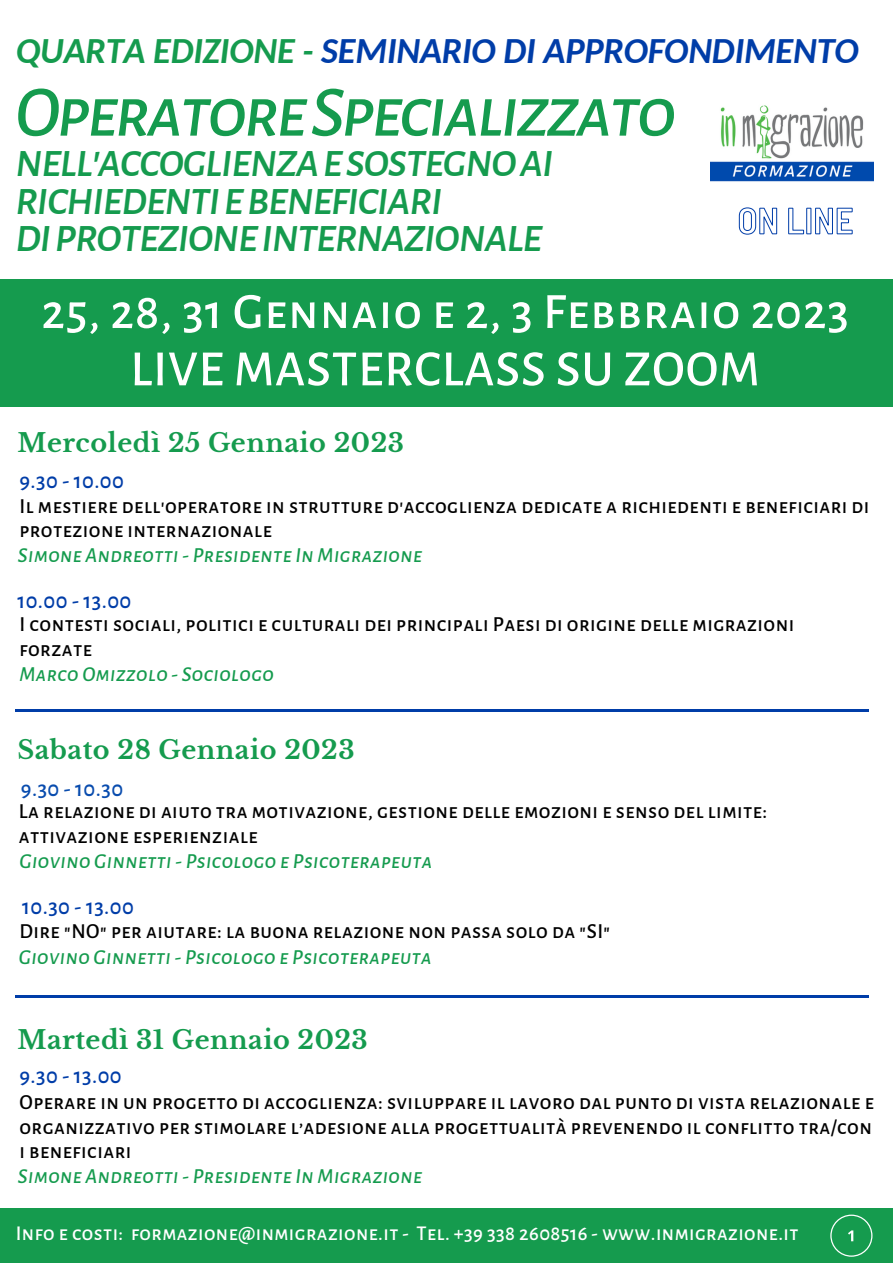
<style>
.page{position:relative;width:893px;height:1264px;background:#fff}
.page>*{position:absolute;margin:0;border:0;box-sizing:border-box;transform-origin:0 0}
.t1{font:italic 500 72.6px "Alegreya Sans SC";letter-spacing:-.045em;color:#159b4e}
.t2{font:500 51px/57.3px "Alegreya Sans SC";letter-spacing:.02em;color:#fff;text-align:center}
.t3{font:italic 500 48.3px/37.8px "Alegreya Sans SC";letter-spacing:-.045em;color:#159b4e}
.t4{font:italic 700 36.3px "Carlito";letter-spacing:-.005em;color:#003da8}
.t5{font:700 25.5px "Libre Baskerville";letter-spacing:.02em;color:#159b4e}
.t6{font:500 22.5px "Alegreya Sans SC";letter-spacing:.02em;color:#003da8}
.t7{font:500 22.5px "Alegreya Sans SC";color:#094cae}
.t8{font:500 21px/24.8px "Alegreya Sans SC";letter-spacing:.02em;color:#000}
.t9{font:italic 500 21px "Alegreya Sans SC";letter-spacing:.02em;color:#159b4e}
.t10{font:500 20.55px "Alegreya Sans SC";letter-spacing:.02em;color:#fff}
.s1{color:#159b4e}
</style>
<div class="page">
<div style="left:0;top:1208px;width:892px;height:54px;background:#159b4e"></div>
<div style="left:0;top:279px;width:892px;height:127px;background:#159b4e"></div>
<img style="left:710px;top:105px;width:163px;height:77px">
<svg style="left:738px;top:207px;width:115px;height:28px"></svg>
<svg style="left:830px;top:1214px;width:42px;height:42px"></svg>
<hr style="left:16px;top:709px;width:852px;height:3px;background:#003da8">
<hr style="left:16px;top:995px;width:852px;height:2px;background:#003da8">
<h3 class="t4" style="left:16px;top:36px;width:844px"><span class="s1">QUARTA EDIZIONE -</span> SEMINARIO DI APPROFONDIMENTO</h3>
<h1 class="t1" style="left:15px;top:77px;width:662px">OperatoreSpecializzato</h1>
<h3 class="t3" style="left:15px;top:142px;width:540px">nell'accoglienzaesostegnoai richiedentiebeneficiari diprotezioneinternazionale</h3>
<h2 class="t2" style="left:41px;top:284px;width:809px">25, 28, 31 Gennaio e 2, 3 Febbraio 2023<br>LIVE MASTERCLASS SU ZOOM</h2>
<p class="t5" style="left:17px;top:428px;width:388px">Mercoledì 25 Gennaio 2023</p>
<p class="t6" style="left:19px;top:470px;width:106px">9.30 - 10.00</p>
<p class="t8" style="left:19px;top:494px;width:851px">Il mestiere dell'operatore in strutture d'accoglienza dedicate a richiedenti e beneficiari di protezione internazionale</p>
<p class="t9" style="left:18px;top:545px;width:405px">Simone Andreotti - Presidente In Migrazione</p>
<p class="t6" style="left:17px;top:590px;width:116px">10.00 - 13.00</p>
<p class="t8" style="left:19px;top:612px;width:776px">I contesti sociali, politici e culturali dei principali Paesi di origine delle migrazioni forzate</p>
<p class="t9" style="left:19px;top:664px;width:256px">Marco Omizzolo - Sociologo</p>
<p class="t5" style="left:17px;top:734px;width:339px">Sabato 28 Gennaio 2023</p>
<p class="t7" style="left:21px;top:777px;width:104px">9.30 - 10.30</p>
<p class="t8" style="left:19px;top:799px;width:750px">La relazione di aiuto tra motivazione, gestione delle emozioni e senso del limite: attivazione esperienziale</p>
<p class="t9" style="left:19px;top:850px;width:414px">Giovino Ginnetti - Psicologo e Psicoterapeuta</p>
<p class="t6" style="left:22px;top:895px;width:113px">10.30 - 13.00</p>
<p class="t8" style="left:19px;top:919px;width:592px">Dire "NO" per aiutare: la buona relazione non passa solo da "SI"</p>
<p class="t9" style="left:19px;top:947px;width:414px">Giovino Ginnetti - Psicologo e Psicoterapeuta</p>
<p class="t5" style="left:17px;top:1023px;width:352px">Martedì 31 Gennaio 2023</p>
<p class="t6" style="left:19px;top:1065px;width:104px">9.30 - 13.00</p>
<p class="t8" style="left:19px;top:1090px;width:856px;text-align:justify">Operare in un progetto di accoglienza: sviluppare il lavoro dal punto di vista relazionale e organizzativo per stimolare l’adesione alla progettualità prevenendo il conflitto tra/con i beneficiari</p>
<p class="t9" style="left:18px;top:1166px;width:405px">Simone Andreotti - Presidente In Migrazione</p>
<p class="t10" style="left:16px;top:1222px;width:784px">Info e costi: formazione@inmigrazione.it - Tel. +39 338 2608516 - www.inmigrazione.it</p>
</div>
